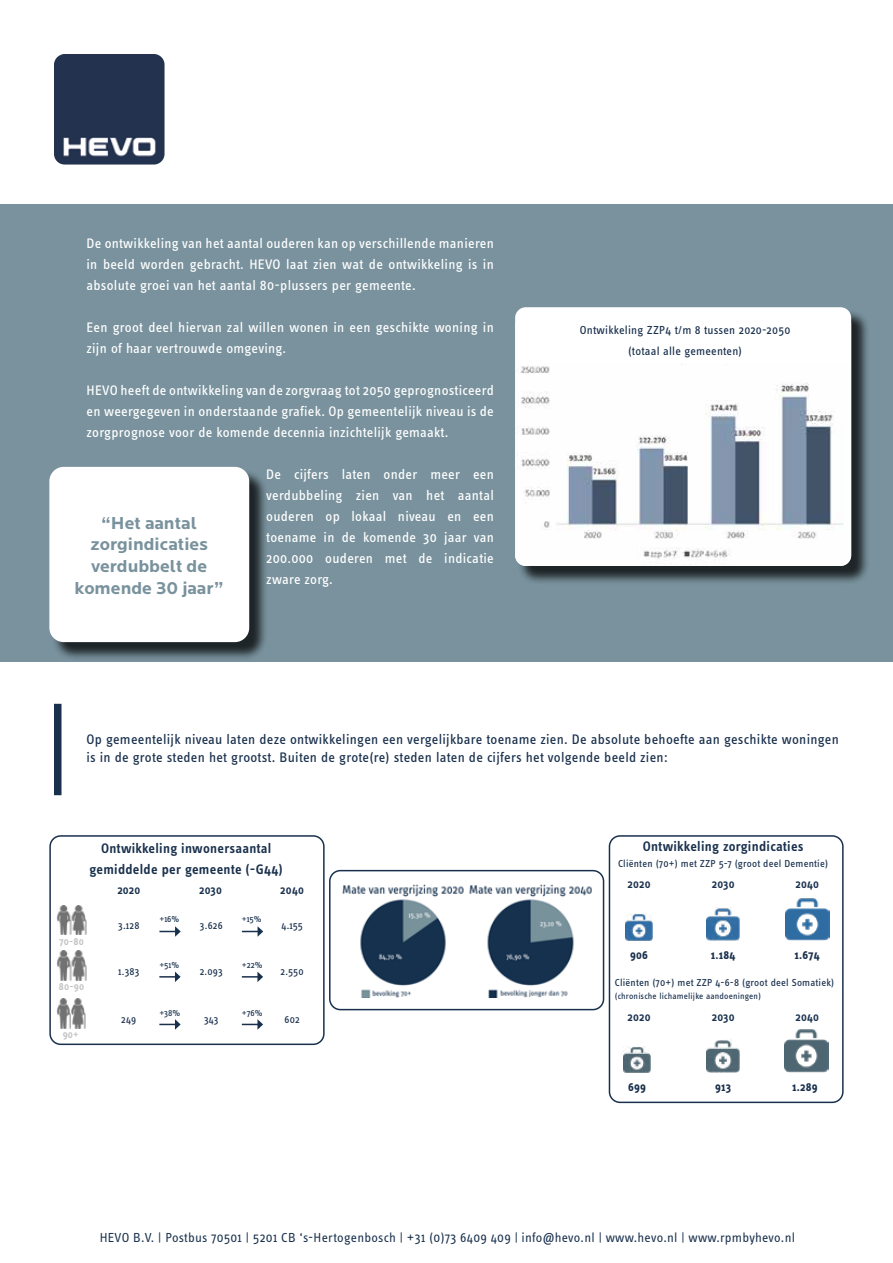
<style>
.page{position:relative;width:893px;height:1263px;background:#fff}
.page>*{position:absolute;margin:0;border:0;box-sizing:border-box;transform-origin:0 0}
.t1{font:700 18px/21.6px "Locator";color:#79929d;text-align:center}
.t2{font:14.25px/21px "Info OT Text";letter-spacing:.02em;color:#fff;text-align:justify}
.t3{font:14.25px/17.1px "Info OT Text";letter-spacing:.02em;color:#19304d}
.t4{font:600 14.25px/21px "Info OT Text";letter-spacing:.02em;color:#19304d;text-align:center}
.t5{font:13.5px "Info OT Text";letter-spacing:.02em;color:#19304d}
.t6{font:12px/21px "Info OT Text";letter-spacing:.02em;color:#19304d;text-align:center}
.t7{font:600 12px "Info OT Text";letter-spacing:.02em;color:#19304d}
.t8{font:700 12px "Info OT Text";letter-spacing:.02em;color:#19304d}
.t9{font:10.5px "Info OT Text";letter-spacing:.02em;color:#19304d}
.t10{font:600 10.5px "Info OT Text";letter-spacing:.02em;color:#c3c3c3}
.t11{font:9px "Info OT Text";letter-spacing:.02em;color:#19304d}
</style>
<div class="page">
<div style="left:1px;top:204px;width:892px;height:457px;background:#79929d"></div>
<div style="left:52px;top:469px;width:216px;height:192px;background:#000;opacity:.75"></div>
<div style="left:53px;top:471px;width:192px;height:167px;background:#fff;border-radius:11px"></div>
<div style="left:49px;top:467px;width:200px;height:175px;border:8px solid #fff;border-radius:11px"></div>
<div style="left:517px;top:309px;width:353px;height:276px;background:#000;opacity:.75"></div>
<div style="left:515px;top:307px;width:336px;height:259px;background:#fff;border-radius:11px"></div>
<img style="left:515px;top:366px;width:336px;height:200px">
<img style="left:54px;top:54px;width:111px;height:111px">
<img style="left:57px;top:905px;width:29px;height:30px">
<img style="left:57px;top:951px;width:29px;height:29px">
<img style="left:57px;top:999px;width:28px;height:29px">
<svg style="left:159px;top:926px;width:22px;height:11px"></svg>
<svg style="left:242px;top:926px;width:21px;height:11px"></svg>
<svg style="left:159px;top:1019px;width:22px;height:11px"></svg>
<svg style="left:242px;top:1019px;width:21px;height:11px"></svg>
<svg style="left:159px;top:971px;width:22px;height:11px"></svg>
<svg style="left:242px;top:971px;width:21px;height:11px"></svg>
<div style="left:49px;top:835px;width:276px;height:210px;border:2px solid #19304d;border-radius:11px"></div>
<img style="left:342px;top:884px;width:122px;height:113px">
<img style="left:469px;top:884px;width:123px;height:113px">
<div style="left:329px;top:870px;width:275px;height:140px;border:2px solid #19304d;border-radius:11px"></div>
<img style="left:626px;top:914px;width:26px;height:27px">
<img style="left:707px;top:908px;width:32px;height:33px">
<img style="left:785px;top:898px;width:44px;height:43px">
<img style="left:624px;top:1046px;width:26px;height:27px">
<img style="left:707px;top:1039px;width:32px;height:34px">
<img style="left:784px;top:1029px;width:44px;height:44px">
<div style="left:609px;top:835px;width:235px;height:268px;border:2px solid #19304d;border-radius:11px"></div>
<div style="left:54px;top:704px;width:8px;height:91px;background:#19304d"></div>
<p class="t2" style="left:87px;top:233px;width:409px">De ontwikkeling van het aantal ouderen kan op verschillende manieren in beeld worden gebracht. HEVO laat zien wat de ontwikkeling is in absolute groei van het aantal 80-plussers per gemeente.</p>
<p class="t2" style="left:87px;top:317px;width:409px">Een groot deel hiervan zal willen wonen in een geschikte woning in zijn of haar vertrouwde omgeving.</p>
<p class="t2" style="left:87px;top:380px;width:409px">HEVO heeft de ontwikkeling van de zorgvraag tot 2050 geprognosticeerd en weergegeven in onderstaande grafiek. Op gemeentelijk niveau is de zorgprognose voor de komende decennia inzichtelijk gemaakt.</p>
<p class="t2" style="left:266px;top:464px;width:229px">De cijfers laten onder meer een verdubbeling zien van het aantal ouderen op lokaal niveau en een toename in de komende 30 jaar van 200.000 ouderen met de indicatie zware zorg.</p>
<p class="t1" style="left:74px;top:512px;width:151px">“Het aantal zorgindicaties verdubbelt de komende 30 jaar”</p>
<p class="t6" style="left:580px;top:319px;width:212px">Ontwikkeling ZZP4 t/m 8 tussen 2020-2050 (totaal alle gemeenten)</p>
<p class="t3" style="left:87px;top:731px;width:754px">Op gemeentelijk niveau laten deze ontwikkelingen een vergelijkbare toename zien. De absolute behoefte aan geschikte woningen is in de grote steden het grootst. Buiten de grote(re) steden laten de cijfers het volgende beeld zien:</p>
<p class="t4" style="left:90px;top:837px;width:195px">Ontwikkeling inwonersaantal gemiddelde per gemeente (-G44)</p>
<p class="t7" style="left:117px;top:882px;width:24px">2020</p>
<p class="t7" style="left:199px;top:882px;width:24px">2030</p>
<p class="t7" style="left:280px;top:882px;width:25px">2040</p>
<p class="t10" style="left:59px;top:935px;width:26px">70-80</p>
<p class="t10" style="left:59px;top:980px;width:27px">80-90</p>
<p class="t10" style="left:63px;top:1028px;width:18px">90+</p>
<p class="t11" style="left:159px;top:914px;width:21px">+16%</p>
<p class="t11" style="left:242px;top:914px;width:21px">+15%</p>
<p class="t9" style="left:118px;top:919px;width:23px">3.128</p>
<p class="t9" style="left:200px;top:919px;width:24px">3.626</p>
<p class="t9" style="left:281px;top:919px;width:23px">4.155</p>
<p class="t11" style="left:159px;top:959px;width:21px">+51%</p>
<p class="t11" style="left:242px;top:959px;width:22px">+22%</p>
<p class="t9" style="left:118px;top:965px;width:23px">1.383</p>
<p class="t9" style="left:200px;top:965px;width:24px">2.093</p>
<p class="t9" style="left:280px;top:965px;width:25px">2.550</p>
<p class="t11" style="left:159px;top:1008px;width:23px">+38%</p>
<p class="t11" style="left:242px;top:1008px;width:22px">+76%</p>
<p class="t9" style="left:121px;top:1013px;width:16px">249</p>
<p class="t9" style="left:204px;top:1013px;width:16px">343</p>
<p class="t9" style="left:285px;top:1013px;width:17px">602</p>
<p class="t4" style="left:643px;top:835px;width:162px">Ontwikkeling zorgindicaties</p>
<p class="t9" style="left:618px;top:857px;width:211px">Cliënten (70+) met ZZP 5-7 (groot deel Dementie)</p>
<p class="t7" style="left:628px;top:876px;width:24px">2020</p>
<p class="t7" style="left:712px;top:876px;width:24px">2030</p>
<p class="t7" style="left:795px;top:876px;width:25px">2040</p>
<p class="t8" style="left:630px;top:947px;width:19px">906</p>
<p class="t8" style="left:711px;top:947px;width:26px">1.184</p>
<p class="t8" style="left:794px;top:947px;width:27px">1.674</p>
<p class="t9" style="left:615px;top:976px;width:221px">Cliënten (70+) met ZZP 4-6-8 (groot deel Somatiek)</p>
<p class="t11" style="left:615px;top:990px;width:148px">(chronische lichamelijke aandoeningen)</p>
<p class="t7" style="left:628px;top:1010px;width:24px">2020</p>
<p class="t7" style="left:712px;top:1010px;width:24px">2030</p>
<p class="t7" style="left:795px;top:1010px;width:25px">2040</p>
<p class="t8" style="left:628px;top:1080px;width:19px">699</p>
<p class="t8" style="left:715px;top:1080px;width:17px">913</p>
<p class="t8" style="left:792px;top:1080px;width:27px">1.289</p>
<p class="t5" style="left:100px;top:1229px;width:697px">HEVO B.V. | Postbus 70501 | 5201 CB ‘s-Hertogenbosch | +31 (0)73 6409 409 | info@hevo.nl | www.hevo.nl | www.rpmbyhevo.nl</p>
</div>
